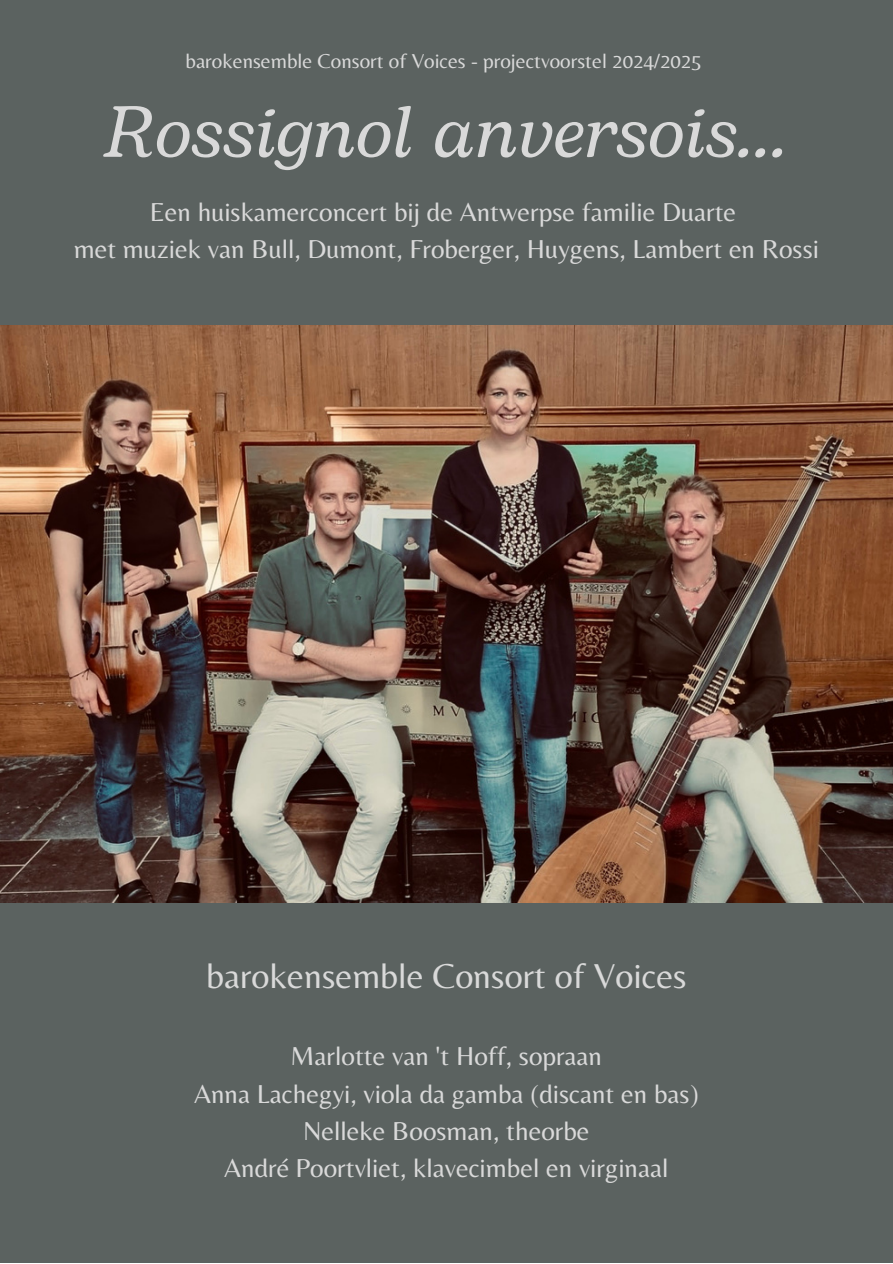
<style>
.page{position:relative;width:893px;height:1264px;background:#fff}
.page>*{position:absolute;margin:0;border:0;box-sizing:border-box;transform-origin:0 0}
.t1{font:italic 72px "Bogart";color:#d9d9d9}
.t2{font:36px "Belleza";color:#d9d9d9}
.t3{font:27px "Belleza";color:#d9d9d9}
.t4{font:21px "Belleza";color:#d9d9d9}
</style>
<div class="page">
<div style="left:0;top:0;width:892px;height:1262px;background:#5b6260"></div>
<img style="left:0;top:326px;width:892px;height:576px">
<p class="t4" style="left:185px;top:48px;width:518px">barokensemble Consort of Voices - projectvoorstel 2024/2025</p>
<p class="t1" style="left:104px;top:80px;width:685px">Rossignol anversois...</p>
<p class="t3" style="left:150px;top:196px;width:588px">Een huiskamerconcert bij de Antwerpse familie Duarte</p>
<p class="t3" style="left:74px;top:233px;width:746px">met muziek van Bull, Dumont, Froberger, Huygens, Lambert en Rossi</p>
<p class="t2" style="left:206px;top:954px;width:482px">barokensemble Consort of Voices</p>
<p class="t3" style="left:290px;top:1040px;width:313px">Marlotte van 't Hoff, sopraan</p>
<p class="t3" style="left:194px;top:1077px;width:506px">Anna Lachegyi, viola da gamba (discant en bas)</p>
<p class="t3" style="left:303px;top:1114px;width:288px">Nelleke Boosman, theorbe</p>
<p class="t3" style="left:224px;top:1151px;width:445px">André Poortvliet, klavecimbel en virginaal</p>
</div>
